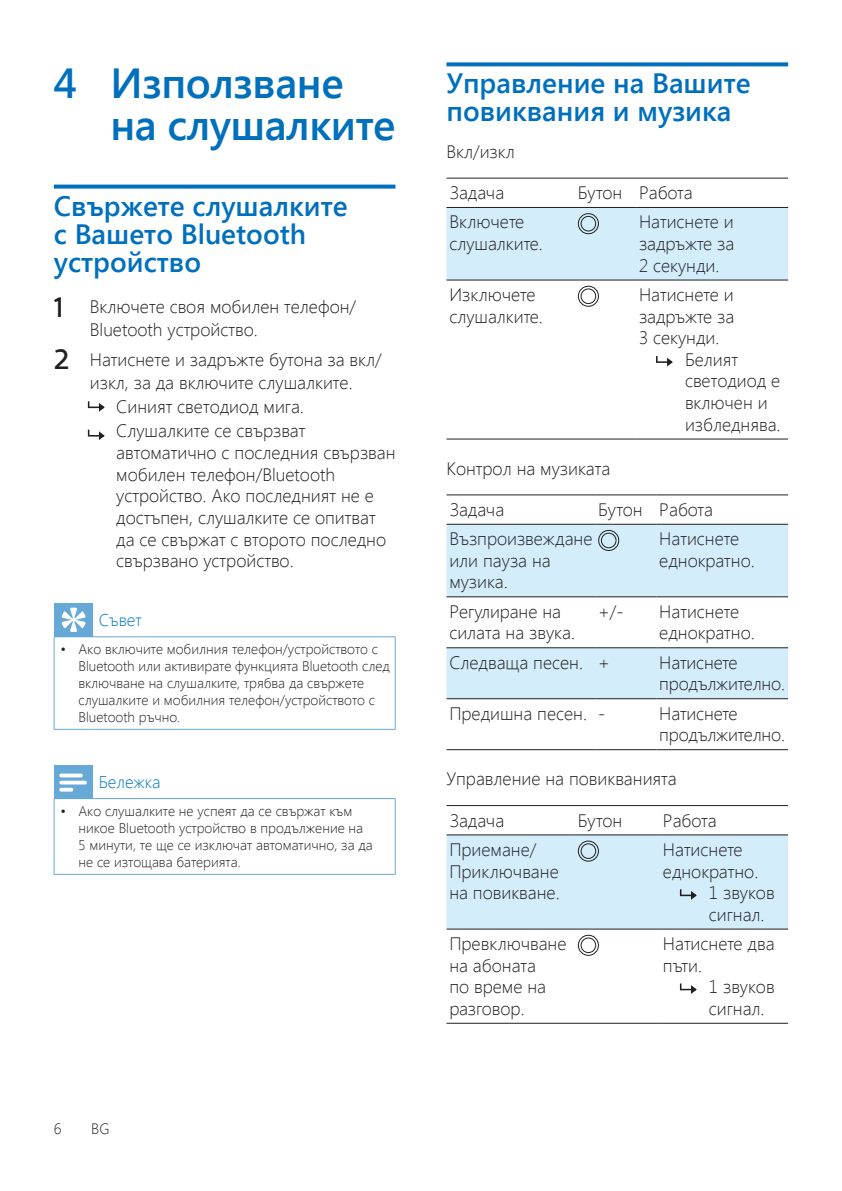
<style>
.page{position:relative;width:842px;height:1191px;background:#fff}
.page>*{position:absolute;margin:0;border:0;box-sizing:border-box;transform-origin:0 0}
.Tittle_1{font:600 42px/42px "Segoe UI";letter-spacing:-.01em;color:#0070bd}
.Tittle_2{font:600 28px/28px "Segoe UI";color:#0070bd}
.Body{font:300 18px/21.6px "Segoe UI";color:#231f20}
.t1{font:300 17px "Segoe UI";color:#0079c2}
.t2{font:300 15px "Segoe UI";color:#231f20}
.Table_text{font:300 14px/16.8px "Segoe UI";color:#231f20}
.s1{font-family:"Centrale Sans";font-weight:500;font-size:28px}
.s2{font-family:"Gill Sans MT Pro"}
</style>
<div class="page">
<svg style="left:54px;top:185px;width:341px;height:4px"></svg>
<svg style="left:88px;top:401px;width:17px;height:11px"></svg>
<svg style="left:88px;top:430px;width:17px;height:10px"></svg>
<div style="left:54px;top:603px;width:39px;height:34px;background:#66a9d7"></div>
<hr style="left:395px;top:637px;width:1px;height:92px;background:#66a9d7">
<hr style="left:54px;top:637px;width:1px;height:92px;background:#66a9d7">
<hr style="left:93px;top:636px;width:302px;height:1px;background:#66a9d7">
<hr style="left:54px;top:729px;width:39px;height:1px;background:#66a9d7">
<hr style="left:93px;top:729px;width:302px;height:1px;background:#66a9d7">
<svg style="left:62px;top:607px;width:23px;height:25px"></svg>
<div style="left:54px;top:764px;width:39px;height:34px;background:#66a9d7"></div>
<hr style="left:395px;top:799px;width:1px;height:75px;background:#66a9d7">
<hr style="left:54px;top:798px;width:39px;height:1px;background:#66a9d7">
<hr style="left:54px;top:799px;width:1px;height:75px;background:#66a9d7">
<hr style="left:93px;top:798px;width:302px;height:1px;background:#66a9d7">
<hr style="left:54px;top:874px;width:39px;height:1px;background:#66a9d7">
<hr style="left:93px;top:874px;width:302px;height:1px;background:#66a9d7">
<svg style="left:59px;top:773px;width:28px;height:18px"></svg>
<svg style="left:446px;top:62px;width:342px;height:4px"></svg>
<hr style="left:446px;top:178px;width:129px;height:1px;background:#231f20">
<hr style="left:575px;top:178px;width:61px;height:1px;background:#231f20">
<hr style="left:636px;top:178px;width:152px;height:1px;background:#231f20">
<hr style="left:446px;top:438px;width:129px;height:1px;background:#231f20">
<hr style="left:575px;top:438px;width:61px;height:1px;background:#231f20">
<hr style="left:636px;top:438px;width:152px;height:1px;background:#231f20">
<svg style="left:446px;top:207px;width:342px;height:100px"></svg>
<svg style="left:656px;top:356px;width:17px;height:10px"></svg>
<svg style="left:446px;top:525px;width:342px;height:173px;fill:#d3edfb"></svg>
<hr style="left:446px;top:494px;width:149px;height:1px;background:#231f20">
<hr style="left:595px;top:494px;width:61px;height:1px;background:#231f20">
<hr style="left:656px;top:494px;width:132px;height:1px;background:#231f20">
<hr style="left:446px;top:524px;width:149px;height:1px;background:#231f20">
<hr style="left:595px;top:524px;width:61px;height:1px;background:#231f20">
<hr style="left:656px;top:524px;width:132px;height:1px;background:#231f20">
<hr style="left:446px;top:596px;width:149px;height:1px;background:#231f20">
<hr style="left:595px;top:596px;width:61px;height:1px;background:#231f20">
<hr style="left:656px;top:596px;width:132px;height:1px;background:#231f20">
<hr style="left:446px;top:647px;width:149px;height:1px;background:#231f20">
<hr style="left:595px;top:647px;width:61px;height:1px;background:#231f20">
<hr style="left:656px;top:647px;width:132px;height:1px;background:#231f20">
<hr style="left:446px;top:698px;width:149px;height:1px;background:#231f20">
<hr style="left:595px;top:698px;width:61px;height:1px;background:#231f20">
<hr style="left:656px;top:698px;width:132px;height:1px;background:#231f20">
<hr style="left:446px;top:749px;width:149px;height:1px;background:#231f20">
<hr style="left:595px;top:749px;width:61px;height:1px;background:#231f20">
<hr style="left:656px;top:749px;width:132px;height:1px;background:#231f20">
<svg style="left:598px;top:529px;width:22px;height:22px"></svg>
<hr style="left:446px;top:805px;width:129px;height:1px;background:#231f20">
<hr style="left:575px;top:805px;width:85px;height:1px;background:#231f20">
<hr style="left:660px;top:805px;width:128px;height:1px;background:#231f20">
<hr style="left:446px;top:834px;width:129px;height:1px;background:#231f20">
<hr style="left:575px;top:834px;width:85px;height:1px;background:#231f20">
<hr style="left:660px;top:834px;width:128px;height:1px;background:#231f20">
<hr style="left:446px;top:1022px;width:129px;height:1px;background:#231f20">
<hr style="left:575px;top:1022px;width:85px;height:1px;background:#231f20">
<hr style="left:660px;top:1022px;width:128px;height:1px;background:#231f20">
<svg style="left:446px;top:835px;width:342px;height:121px"></svg>
<svg style="left:680px;top:983px;width:17px;height:11px"></svg>
<p class="Tittle_1" style="left:111px;top:60px;width:286px;text-indent:-57px">4 Използване на слушалките</p>
<p class="Tittle_2" style="left:54px;top:190px;width:295px">Свържете слушалките с Вашето Bluetooth устройство</p>
<p class="Body" style="left:90px;top:295px;width:268px;line-height:23px;text-indent:-36px"><span class="s1">1</span> Включете своя мобилен телефон/<br>Bluetooth устройство.</p>
<p class="Body" style="left:54px;top:347px;width:329px;line-height:23px;text-align:center"><span class="s1">2</span> Натиснете и задръжте бутона за вкл/ изкл, за да включите слушалките.</p>
<p class="Body" style="left:116px;top:395px;width:189px">Синият светодиод мига.</p>
<p class="Body" style="left:116px;top:420px;width:281px">Слушалките се свързват автоматично с последния свързван мобилен телефон/Bluetooth устройство. Ако последният не е достъпен, слушалките се опитват да се свържат с второто последно свързвано устройство.</p>
<p class="t1" style="left:99px;top:608px;width:44px">Съвет</p>
<p class="Table_text" style="left:78px;top:640px;width:313px;text-indent:-19px"><span class="s2">•</span> Ако включите мобилния телефон/устройството с Bluetooth или активирате функцията Bluetooth след включване на слушалките, трябва да свържете слушалките и мобилния телефон/устройството с Bluetooth ръчно.</p>
<p class="t1" style="left:99px;top:770px;width:63px">Бележка</p>
<p class="Table_text" style="left:78px;top:802px;width:296px;text-indent:-19px"><span class="s2">•</span> Ако слушалките не успеят да се свържат към никое Bluetooth устройство в продължение на 5 минути, те ще се изключат автоматично, за да не се изтощава батерията.</p>
<p class="t2" style="left:54px;top:1118px;width:9px">6</p>
<p class="t2" style="left:91px;top:1118px;width:20px">BG</p>
<p class="Tittle_2" style="left:446px;top:68px;width:306px">Управление на Вашите повиквания и музика</p>
<p class="Body" style="left:446px;top:140px;width:70px">Вкл/изкл</p>
<p class="Body" style="left:449px;top:181px;width:56px">Задача</p>
<p class="Body" style="left:578px;top:181px;width:46px">Бутон</p>
<p class="Body" style="left:639px;top:181px;width:55px">Работа</p>
<p class="Body" style="left:449px;top:211px;width:95px">Включете слушалките.</p>
<p class="Body" style="left:639px;top:211px;width:97px;text-align:justify">Натиснете и задръжте за 2 секунди.</p>
<p class="Body" style="left:449px;top:283px;width:95px">Изключете слушалките.</p>
<p class="Body" style="left:639px;top:283px;width:97px;text-align:justify">Натиснете и задръжте за 3 секунди.</p>
<p class="Body" style="left:685px;top:348px;width:97px">Белият светодиод е включен и избледнява.</p>
<p class="Body" style="left:446px;top:457px;width:165px">Контрол на музиката</p>
<p class="Body" style="left:449px;top:498px;width:56px">Задача</p>
<p class="Body" style="left:598px;top:498px;width:46px">Бутон</p>
<p class="Body" style="left:659px;top:498px;width:55px">Работа</p>
<p class="Body" style="left:449px;top:527px;width:145px">Възпроизвеждане или пауза на музика.</p>
<p class="Body" style="left:659px;top:527px;width:97px">Натиснете еднократно.</p>
<p class="Body" style="left:449px;top:600px;width:127px">Регулиране на силата на звука.</p>
<p class="Body" style="left:598px;top:600px;width:27px">+/-</p>
<p class="Body" style="left:659px;top:600px;width:97px">Натиснете еднократно.</p>
<p class="Body" style="left:449px;top:651px;width:135px">Следваща песен.</p>
<p class="Body" style="left:598px;top:651px;width:13px">+</p>
<p class="Body" style="left:659px;top:651px;width:127px">Натиснете продължително.</p>
<p class="Body" style="left:449px;top:702px;width:139px">Предишна песен.</p>
<p class="Body" style="left:598px;top:702px;width:9px">-</p>
<p class="Body" style="left:659px;top:702px;width:127px">Натиснете продължително.</p>
<p class="Body" style="left:446px;top:767px;width:232px">Управление на повикванията</p>
<p class="Body" style="left:449px;top:808px;width:56px">Задача</p>
<p class="Body" style="left:578px;top:808px;width:46px">Бутон</p>
<p class="Body" style="left:663px;top:808px;width:55px">Работа</p>
<p class="Body" style="left:449px;top:838px;width:112px">Приемане/<br>Приключване на повикване.</p>
<p class="Body" style="left:663px;top:838px;width:97px">Натиснете еднократно.</p>
<p class="Body" style="left:709px;top:881px;width:67px">1 звуков сигнал.</p>
<p class="Body" style="left:449px;top:932px;width:119px">Превключване на абоната<br>по време на разговор.</p>
<p class="Body" style="left:663px;top:932px;width:113px">Натиснете два пъти.</p>
<p class="Body" style="left:709px;top:975px;width:67px">1 звуков сигнал.</p>
</div>
